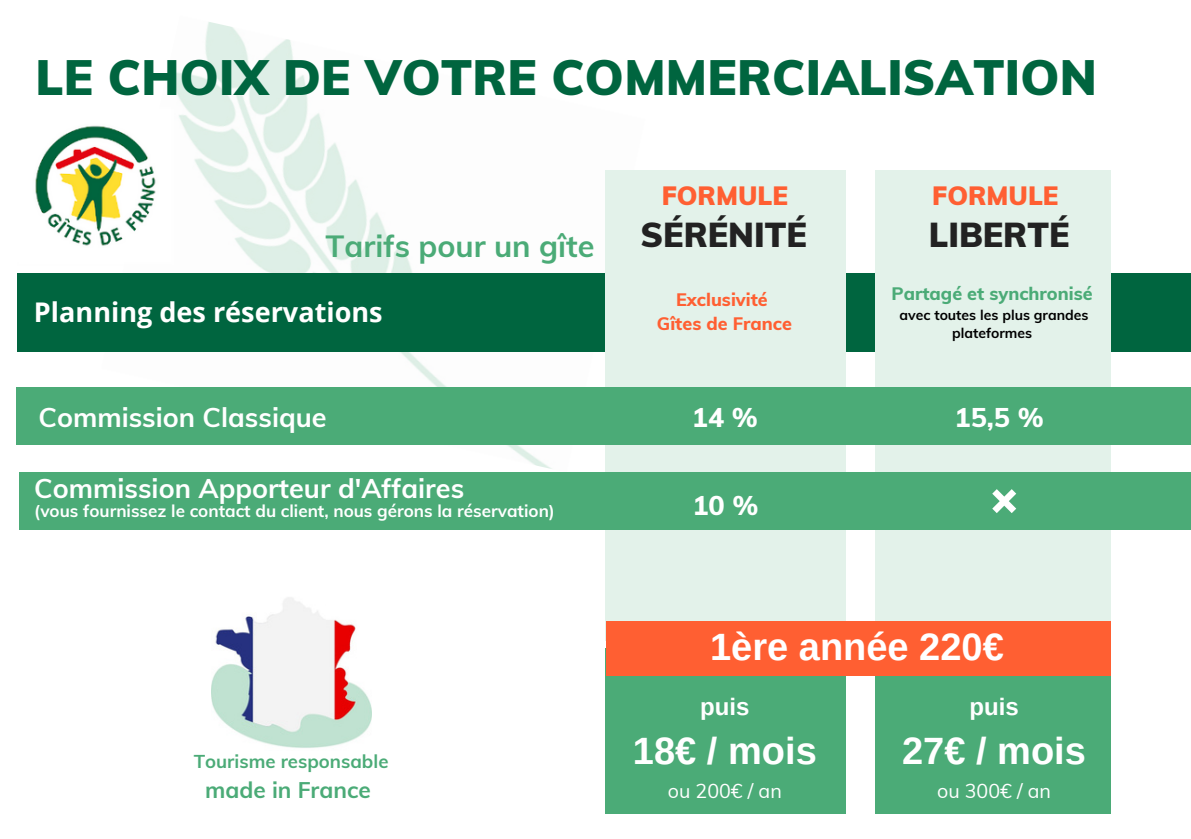
<style>
.page{position:relative;width:1191px;height:839px;background:#fff}
.page>*{position:absolute;margin:0;border:0;box-sizing:border-box;transform-origin:0 0}
.t1{font:900 48.6px "Muli";letter-spacing:.005em;color:#00653f}
.t2{font:700 38px "Arimo";color:#fff}
.t3{font:900 33.8px "Muli";color:#222}
.t4{font:700 30.6px "Muli";color:#4bab77}
.t5{font:700 27px "Muli";color:#fff}
.t6{font:700 27px "Open Sans";color:#fff}
.t7{font:800 27px "Muli";color:#fff}
.t8{font:900 25.8px "Muli";color:#ff5f32}
.t9{font:700 24px "Arimo";color:#fff}
.t10{font:700 22.6px "Muli";color:#4bab77}
.t11{font:19.6px "Muli";color:#fff}
.t12{font:700 18.6px "Muli";color:#4bab77}
.t13{font:800 18px "Muli";color:#ff5f32}
.t14{font:800 18px "Muli";color:#4bab77}
.t15{font:700 17px "Muli";color:#fff}
.t16{font:700 14px/18.6px "Muli";color:#000;text-align:center}
</style>
<div class="page">
<img style="left:101px;top:22px;width:504px;height:447px">
<div style="left:18px;top:273px;width:1173px;height:78px;background:#00653f"></div>
<div style="left:875px;top:170px;width:236px;height:470px;background:#e3f2ea"></div>
<div style="left:605px;top:170px;width:241px;height:470px;background:#e3f2ea"></div>
<div style="left:17px;top:387px;width:1174px;height:58px;background:#4bab77"></div>
<img style="left:35px;top:106px;width:139px;height:159px">
<div style="left:19px;top:472px;width:1172px;height:57px;background:#4bab77"></div>
<svg style="left:992px;top:489px;width:24px;height:24px"></svg>
<div style="left:605px;top:648px;width:241px;height:165px;background:#4bab77"></div>
<div style="left:875px;top:648px;width:236px;height:165px;background:#4bab77"></div>
<img style="left:211px;top:597px;width:161px;height:151px">
<div style="left:606px;top:621px;width:504px;height:54px;background:#ff5f32"></div>
<p class="t1" style="left:35px;top:46px;width:1063px">LE CHOIX DE VOTRE COMMERCIALISATION</p>
<p class="t4" style="left:326px;top:226px;width:270px">Tarifs pour un gîte</p>
<p class="t6" style="left:34px;top:293px;width:350px">Planning des réservations</p>
<p class="t8" style="left:662px;top:179px;width:128px">FORMULE</p>
<p class="t3" style="left:641px;top:213px;width:168px">SÉRÉNITÉ</p>
<p class="t13" style="left:676px;top:288px;width:93px">Exclusivité</p>
<p class="t13" style="left:657px;top:312px;width:137px">Gîtes de France</p>
<p class="t8" style="left:932px;top:179px;width:128px">FORMULE</p>
<p class="t3" style="left:929px;top:213px;width:142px">LIBERTÉ</p>
<p class="t14" style="left:892px;top:282px;width:203px">Partagé et synchronisé</p>
<p class="t16" style="left:900px;top:305px;width:191px">avec toutes les plus grandes plateformes</p>
<p class="t5" style="left:39px;top:400px;width:290px">Commission Classique</p>
<p class="t7" style="left:692px;top:400px;width:68px">14 %</p>
<p class="t7" style="left:954px;top:400px;width:91px">15,5 %</p>
<p class="t5" style="left:34px;top:471px;width:431px">Commission Apporteur d'Affaires</p>
<p class="t15" style="left:34px;top:500px;width:522px">(vous fournissez le contact du client, nous gérons la réservation)</p>
<p class="t12" style="left:194px;top:749px;width:196px">Tourisme responsable</p>
<p class="t10" style="left:205px;top:775px;width:167px">made in France</p>
<p class="t7" style="left:692px;top:488px;width:68px">10 %</p>
<p class="t2" style="left:710px;top:626px;width:295px">1ère année 220€</p>
<p class="t9" style="left:969px;top:693px;width:51px">puis</p>
<p class="t2" style="left:902px;top:729px;width:185px">27€ / mois</p>
<p class="t11" style="left:937px;top:778px;width:115px">ou 300€ / an</p>
<p class="t9" style="left:700px;top:693px;width:51px">puis</p>
<p class="t2" style="left:633px;top:729px;width:185px">18€ / mois</p>
<p class="t11" style="left:668px;top:778px;width:115px">ou 200€ / an</p>
</div>
